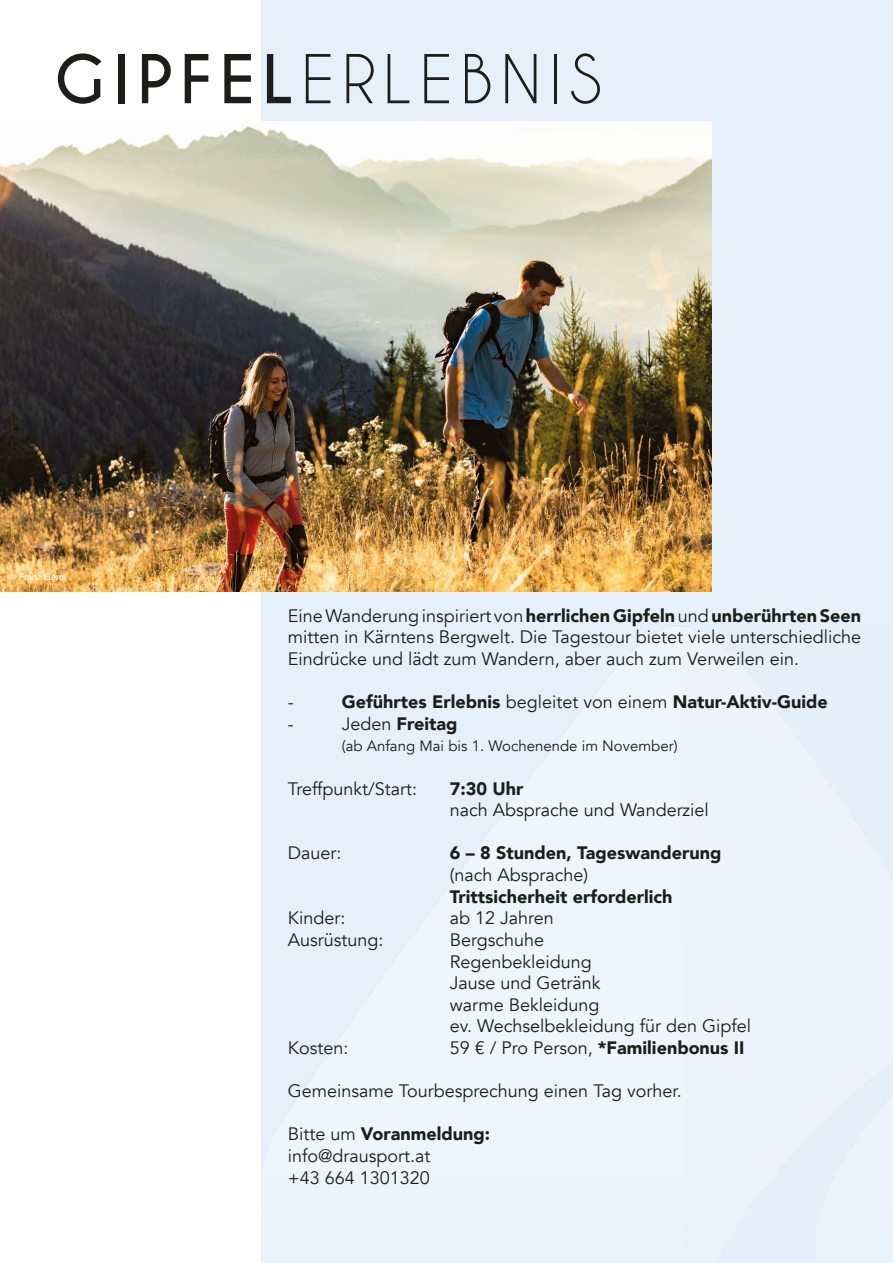
<style>
.page{position:relative;width:893px;height:1263px;background:#fff}
.page>*{position:absolute;margin:0;border:0;box-sizing:border-box;transform-origin:0 0}
.t1{font:63px "Caviar Dreams";letter-spacing:.12em;color:#1d1d1b}
.t2{font:18px/21.6px "Avenir";color:#1d1d1b}
.t3{font:900 18px "Avenir";color:#1d1d1b}
.t4{font:15px "Avenir";color:#1d1d1b}
.t5{font:9px "Helvetica";color:#fff}
.s1{font-weight:700}
.s2{font-weight:900}
.s3{font-weight:400}
</style>
<div class="page">
<div style="left:261px;top:0;width:632px;height:626px;background:#e6f0fb"></div>
<img style="left:0;top:121px;width:711px;height:470px">
<h1 class="t1" style="left:54px;top:42px;width:549px"><span class="s1">GIPFEL</span>ERLEBNIS</h1>
<p class="t5" style="left:10px;top:570px;width:58px">© Franz Gerdl</p>
<p class="t2" style="left:288px;top:605px;width:575px;text-align:justify">Eine Wanderung inspiriert von <span class="s2">herrlichen Gipfeln</span> und <span class="s2">unberührten Seen </span>mitten in Kärntens Bergwelt. Die Tagestour bietet viele unterschiedliche Eindrücke und lädt zum Wandern, aber auch zum Verweilen ein.</p>
<p class="t2" style="left:288px;top:692px;width:7px">-</p>
<p class="t3" style="left:342px;top:686px;width:488px">Geführtes Erlebnis <span class="s3">begleitet von einem</span> Natur-Aktiv-Guide</p>
<p class="t2" style="left:288px;top:713px;width:7px">-</p>
<p class="t3" style="left:342px;top:708px;width:117px"><span class="s3">Jeden</span> Freitag</p>
<p class="t4" style="left:342px;top:737px;width:337px">(ab Anfang Mai bis 1. Wochenende im November)</p>
<p class="t2" style="left:288px;top:778px;width:131px">Treffpunkt/Start:</p>
<p class="t3" style="left:450px;top:773px;width:75px">7:30 Uhr</p>
<p class="t2" style="left:450px;top:800px;width:261px">nach Absprache und Wanderziel</p>
<p class="t2" style="left:288px;top:843px;width:55px">Dauer:</p>
<p class="t3" style="left:450px;top:838px;width:273px">6 – 8 Stunden, Tageswanderung</p>
<p class="t2" style="left:450px;top:864px;width:140px">(nach Absprache)</p>
<p class="t3" style="left:450px;top:881px;width:224px">Trittsicherheit erforderlich</p>
<p class="t2" style="left:288px;top:908px;width:59px">Kinder:</p>
<p class="t2" style="left:450px;top:908px;width:106px">ab 12 Jahren</p>
<p class="t2" style="left:288px;top:929px;width:97px">Ausrüstung:</p>
<p class="t2" style="left:450px;top:929px;width:303px">Bergschuhe<br>Regenbekleidung<br>Jause und Getränk<br>warme Bekleidung<br>ev. Wechselbekleidung für den Gipfel</p>
<p class="t2" style="left:288px;top:1037px;width:62px">Kosten:</p>
<p class="t3" style="left:450px;top:1032px;width:296px"><span class="s3">59 € / Pro Person,</span> *Familienbonus II</p>
<p class="t2" style="left:288px;top:1080px;width:395px">Gemeinsame Tourbesprechung einen Tag vorher.</p>
<p class="t2" style="left:288px;top:1124px;width:204px">Bitte um <span class="s2">Voranmeldung: </span>info@drausport.at<br>+43 664 1301320</p>
</div>
